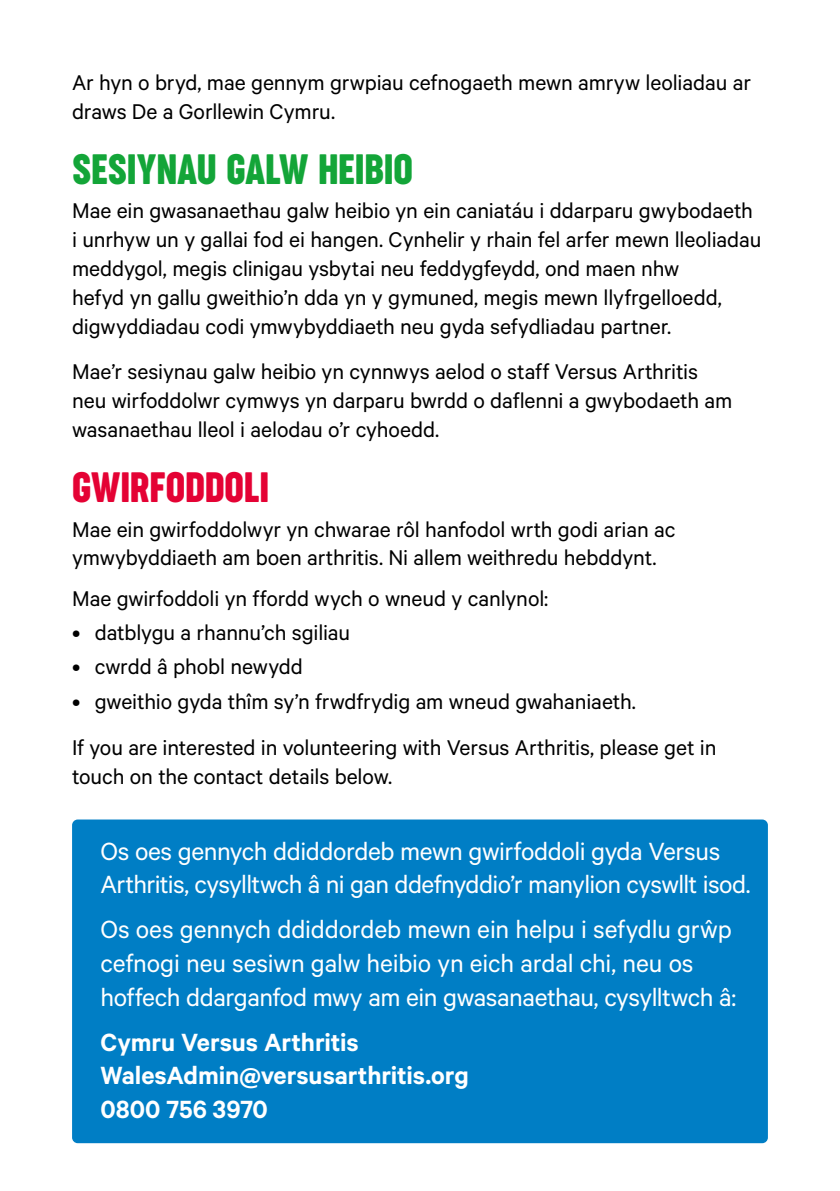
<style>
.page{position:relative;width:840px;height:1191px;background:#fff}
.page>*{position:absolute;margin:0;border:0;box-sizing:border-box;transform-origin:0 0}
.t1{font:40px "Versus Arthritis Display";letter-spacing:-.005em;color:#13a538}
.t2{font:40px "Versus Arthritis Display";letter-spacing:-.005em;color:#e40234}
.t3{font:28px/33.6px "Calibre";letter-spacing:-.015em;color:#fff}
.t4{font:600 28px/33.6px "Calibre";letter-spacing:-.005em;color:#fff}
.t5{font:24px/28.8px "Calibre";letter-spacing:-.005em;color:#000}
</style>
<div class="page">
<div style="left:72px;top:819px;width:695px;height:324px;background:#007ec5;border-radius:6px"></div>
<p class="t5" style="left:72px;top:67px;width:680px">Ar hyn o bryd, mae gennym grwpiau cefnogaeth mewn amryw leoliadau ar draws De a Gorllewin Cymru.</p>
<p class="t1" style="left:72px;top:146px;width:342px">SESIYNAU GALW HEIBIO</p>
<p class="t5" style="left:72px;top:196px;width:690px">Mae ein gwasanaethau galw heibio yn ein caniatáu i ddarparu gwybodaeth i unrhyw un y gallai fod ei hangen. Cynhelir y rhain fel arfer mewn lleoliadau meddygol, megis clinigau ysbytai neu feddygfeydd, ond maen nhw<br>hefyd yn gallu gweithio’n dda yn y gymuned, megis mewn llyfrgelloedd, digwyddiadau codi ymwybyddiaeth neu gyda sefydliadau partner.</p>
<p class="t5" style="left:72px;top:357px;width:661px">Mae’r sesiynau galw heibio yn cynnwys aelod o staff Versus Arthritis neu wirfoddolwr cymwys yn darparu bwrdd o daflenni a gwybodaeth am wasanaethau lleol i aelodau o’r cyhoedd.</p>
<p class="t2" style="left:72px;top:464px;width:199px">GWIRFODDOLI</p>
<p class="t5" style="left:72px;top:514px;width:604px">Mae ein gwirfoddolwyr yn chwarae rôl hanfodol wrth godi arian ac ymwybyddiaeth am boen arthritis. Ni allem weithredu hebddynt.</p>
<p class="t5" style="left:72px;top:583px;width:477px">Mae gwirfoddoli yn ffordd wych o wneud y canlynol:</p>
<p class="t5" style="left:72px;top:617px;width:279px">• datblygu a rhannu’ch sgiliau</p>
<p class="t5" style="left:72px;top:652px;width:232px">• cwrdd â phobl newydd</p>
<p class="t5" style="left:72px;top:686px;width:565px">• gweithio gyda thîm sy’n frwdfrydig am wneud gwahaniaeth.</p>
<p class="t5" style="left:72px;top:732px;width:645px">If you are interested in volunteering with Versus Arthritis, please get in touch on the contact details below.</p>
<p class="t3" style="left:100px;top:833px;width:651px">Os oes gennych ddiddordeb mewn gwirfoddoli gyda Versus<br>Arthritis, cysylltwch â ni gan ddefnyddio’r manylion cyswllt isod.</p>
<p class="t3" style="left:100px;top:911px;width:637px">Os oes gennych ddiddordeb mewn ein helpu i sefydlu grŵp cefnogi neu sesiwn galw heibio yn eich ardal chi, neu os hoffech ddarganfod mwy am ein gwasanaethau, cysylltwch â:</p>
<p class="t4" style="left:100px;top:1024px;width:370px">Cymru Versus Arthritis<br>WalesAdmin@versusarthritis.org<br>0800 756 3970</p>
</div>
